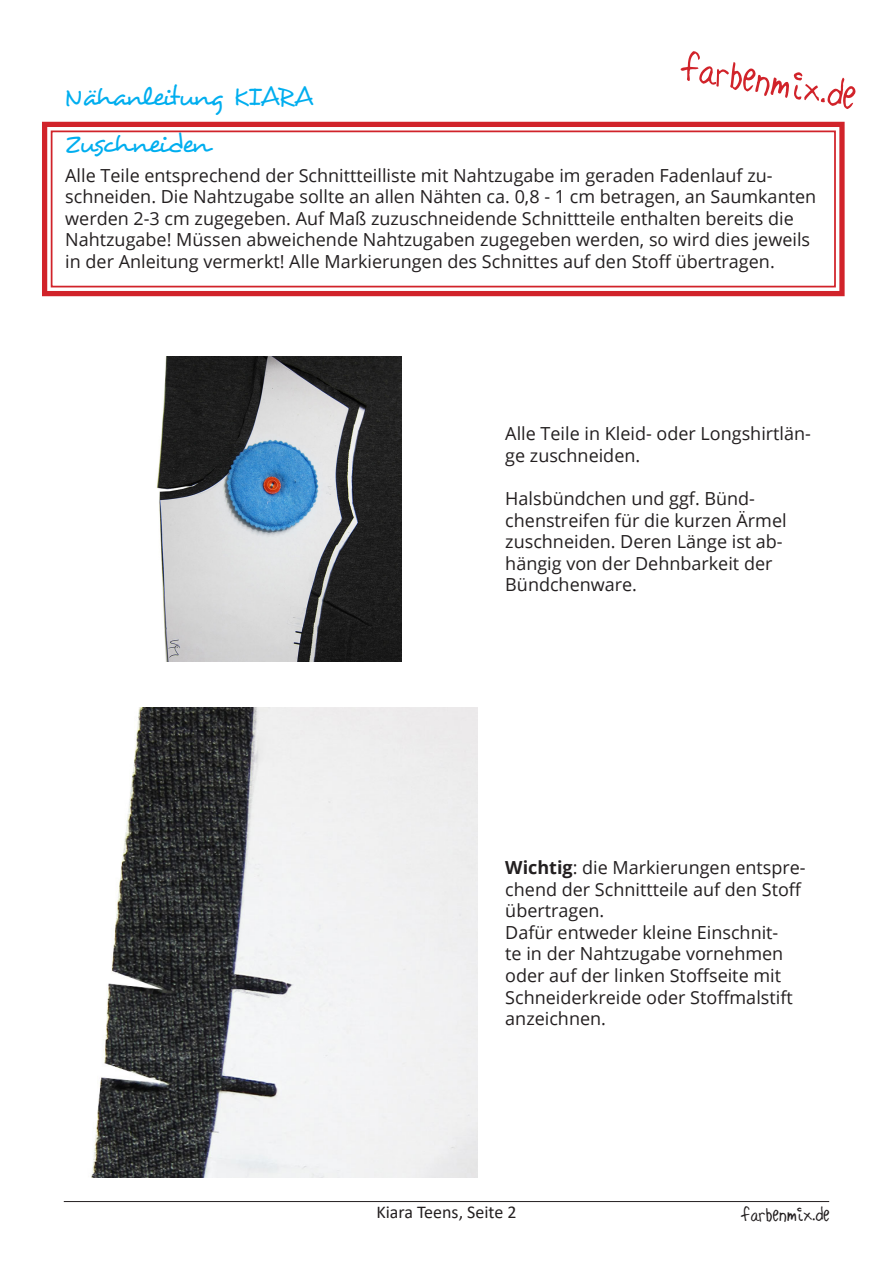
<style>
.page{position:relative;width:893px;height:1263px;background:#fff}
.page>*{position:absolute;margin:0;border:0;box-sizing:border-box;transform-origin:0 0}
.t1{font:45px "Hilde Sharpie";color:#d1232a}
.t2{font:27px "Desyrel";letter-spacing:-.065em;color:#00aeef}
.t3{font:22.5px "Hilde Sharpie";color:#231f20}
.t4{font:18px/21.6px "Open Sans";color:#231f20}
.t5{font:18px "Calibri";color:#231f20}
.s1{font-weight:700}
</style>
<div class="page">
<hr style="left:64px;top:1201px;width:765px;height:1px;background:#231f20">
<img style="left:157px;top:357px;width:244px;height:304px">
<img style="left:91px;top:707px;width:387px;height:471px">
<svg style="left:42px;top:121px;width:803px;height:176px"></svg>
<div style="left:51px;top:130px;width:785px;height:157px;border:2px solid #d1232a"></div>
<h1 class="t1" style="left:688px;top:36px;width:177px;rotate:10deg">farbenmix.de</h1>
<p class="t2" style="left:64px;top:80px;width:251px">Nähanleitung KIARA</p>
<p class="t2" style="left:65px;top:127px;width:146px">Zuschneiden</p>
<p class="t4" style="left:65px;top:164px;width:752px">Alle Teile entsprechend der Schnittteilliste mit Nahtzugabe im geraden Fadenlauf zu&shy;schneiden. Die Nahtzugabe sollte an allen Nähten ca. 0,8 - 1 cm betragen, an Saumkanten werden 2-3 cm zugegeben. Auf Maß zuzuschneidende Schnittteile enthalten bereits die Nahtzugabe! Müssen abweichende Nahtzugaben zugegeben werden, so wird dies jeweils in der Anleitung vermerkt! Alle Markierungen des Schnittes auf den Stoff übertragen.</p>
<p class="t4" style="left:505px;top:422px;width:307px">Alle Teile in Kleid- oder Longshirtlän&shy;ge zuschneiden.</p>
<p class="t4" style="left:505px;top:487px;width:283px">Halsbündchen und ggf. Bünd&shy;chenstreifen für die kurzen Ärmel zuschneiden. Deren Länge ist ab&shy;hängig von der Dehnbarkeit der<br>Bündchenware.</p>
<p class="t4" style="left:505px;top:856px;width:302px"><span class="s1">Wichtig</span>: die Markierungen entspre&shy;chend der Schnittteile auf den Stoff übertragen.</p>
<p class="t4" style="left:505px;top:921px;width:289px">Dafür entweder kleine Einschnit&shy;te in der Nahtzugabe vornehmen oder auf der linken Stoffseite mit<br>Schneiderkreide oder Stoffmalstift anzeichnen.</p>
<p class="t5" style="left:376px;top:1200px;width:142px">Kiara Teens, Seite 2</p>
<p class="t3" style="left:742px;top:1199px;width:89px">farbenmix.de</p>
</div>
